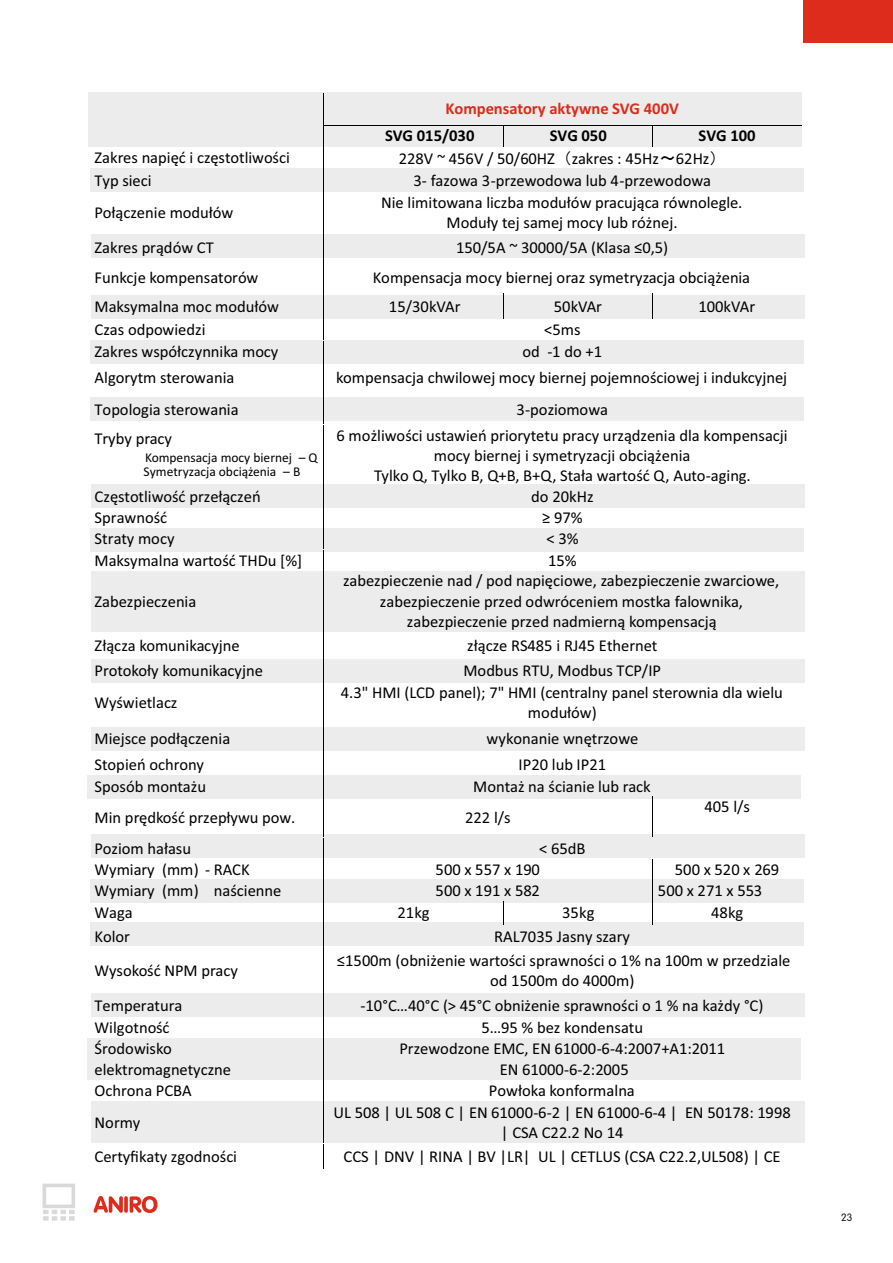
<style>
.page{position:relative;width:893px;height:1263px;background:#fff}
.page>*{position:absolute;margin:0;border:0;box-sizing:border-box;transform-origin:0 0}
.t1{font:16.5px/20.1px "Calibri";color:#000;text-align:center}
.t2{font:700 16.5px "Calibri";color:#dd2b1c}
.t3{font:700 16.5px "Calibri";color:#000}
.t4{font:13.5px/14.7px "Calibri";color:#000}
.t5{font:10.5px "Vogue";color:#151616}
.s1{font-family:"MS Gothic"}
</style>
<div class="page">
<div style="left:91px;top:1102px;width:713px;height:41px;background:#ececec"></div>
<div style="left:87px;top:1038px;width:714px;height:41px;background:#ececec"></div>
<div style="left:92px;top:994px;width:713px;height:23px;background:#ececec"></div>
<div style="left:90px;top:923px;width:713px;height:23px;background:#ececec"></div>
<div style="left:90px;top:879px;width:713px;height:23px;background:#ececec"></div>
<div style="left:91px;top:834px;width:713px;height:23px;background:#ececec"></div>
<div style="left:88px;top:775px;width:713px;height:23px;background:#ececec"></div>
<div style="left:92px;top:727px;width:713px;height:23px;background:#ececec"></div>
<div style="left:91px;top:660px;width:713px;height:23px;background:#ececec"></div>
<div style="left:91px;top:571px;width:714px;height:60px;background:#ececec"></div>
<div style="left:90px;top:528px;width:713px;height:24px;background:#ececec"></div>
<div style="left:91px;top:484px;width:714px;height:24px;background:#ececec"></div>
<div style="left:90px;top:398px;width:713px;height:23px;background:#ececec"></div>
<div style="left:90px;top:341px;width:713px;height:23px;background:#ececec"></div>
<div style="left:91px;top:296px;width:713px;height:23px;background:#ececec"></div>
<div style="left:91px;top:235px;width:714px;height:23px;background:#ececec"></div>
<div style="left:90px;top:169px;width:713px;height:23px;background:#ececec"></div>
<div style="left:88px;top:93px;width:714px;height:54px;background:#ececec"></div>
<hr style="left:323px;top:93px;width:1px;height:32px;background:#000">
<hr style="left:323px;top:125px;width:180px;height:1px;background:#000">
<hr style="left:504px;top:125px;width:148px;height:1px;background:#000">
<hr style="left:653px;top:125px;width:148px;height:1px;background:#000">
<svg style="left:503px;top:125px;width:1px;height:21px"></svg>
<svg style="left:652px;top:125px;width:1px;height:21px"></svg>
<svg style="left:323px;top:126px;width:1px;height:66px"></svg>
<hr style="left:323px;top:192px;width:1px;height:41px;background:#000">
<svg style="left:323px;top:233px;width:1px;height:28px"></svg>
<hr style="left:323px;top:262px;width:1px;height:31px;background:#000">
<svg style="left:503px;top:294px;width:1px;height:25px"></svg>
<svg style="left:652px;top:294px;width:1px;height:25px"></svg>
<svg style="left:323px;top:294px;width:1px;height:67px"></svg>
<hr style="left:323px;top:362px;width:1px;height:31px;background:#000">
<hr style="left:323px;top:393px;width:1px;height:31px;background:#000">
<hr style="left:323px;top:425px;width:1px;height:60px;background:#000">
<svg style="left:323px;top:486px;width:1px;height:84px"></svg>
<hr style="left:323px;top:571px;width:1px;height:60px;background:#000">
<svg style="left:323px;top:632px;width:1px;height:49px"></svg>
<hr style="left:323px;top:682px;width:1px;height:40px;background:#000">
<hr style="left:323px;top:723px;width:1px;height:30px;background:#000">
<svg style="left:323px;top:754px;width:1px;height:42px"></svg>
<hr style="left:323px;top:797px;width:1px;height:40px;background:#000">
<hr style="left:652px;top:797px;width:1px;height:40px;background:#000">
<svg style="left:503px;top:901px;width:1px;height:23px"></svg>
<svg style="left:652px;top:859px;width:1px;height:65px"></svg>
<svg style="left:323px;top:838px;width:1px;height:108px"></svg>
<hr style="left:323px;top:947px;width:1px;height:46px;background:#000">
<svg style="left:323px;top:994px;width:1px;height:44px"></svg>
<hr style="left:323px;top:1039px;width:1px;height:40px;background:#000">
<svg style="left:323px;top:1080px;width:1px;height:21px"></svg>
<hr style="left:323px;top:1102px;width:1px;height:41px;background:#000">
<svg style="left:323px;top:1144px;width:1px;height:25px"></svg>
<div style="left:804px;top:0;width:89px;height:43px;background:#dd2b1c"></div>
<svg style="left:94px;top:1196px;width:64px;height:17px"></svg>
<div style="left:43px;top:1183px;width:32px;height:25px;border:4px solid #d9d9da"></div>
<svg style="left:43px;top:1210px;width:32px;height:11px"></svg>
<p class="t2" style="left:445px;top:102px;width:235px">Kompensatory aktywne SVG 400V</p>
<p class="t3" style="left:385px;top:129px;width:91px">SVG 015/030</p>
<p class="t3" style="left:550px;top:129px;width:58px">SVG 050</p>
<p class="t3" style="left:699px;top:129px;width:58px">SVG 100</p>
<p class="t1" style="left:95px;top:149px;width:197px">Zakres napięć i częstotliwości</p>
<p class="t1" style="left:399px;top:150px;width:329px">228V ~ 456V / 50/60HZ<span class="s1">（</span>zakres : 45Hz<span class="s1">～</span>62Hz<span class="s1">）</span></p>
<p class="t1" style="left:95px;top:172px;width:58px">Typ sieci</p>
<p class="t1" style="left:413px;top:172px;width:299px">3- fazowa 3-przewodowa lub 4-przewodowa</p>
<p class="t1" style="left:95px;top:204px;width:140px">Połączenie modułów</p>
<p class="t1" style="left:381px;top:194px;width:363px">Nie limitowana liczba modułów pracująca równolegle.<br>Moduły tej samej mocy lub różnej.</p>
<p class="t1" style="left:95px;top:239px;width:121px">Zakres prądów CT</p>
<p class="t1" style="left:456px;top:239px;width:214px">150/5A ~ 30000/5A (Klasa ≤0,5)</p>
<p class="t1" style="left:95px;top:269px;width:165px">Funkcje kompensatorów</p>
<p class="t1" style="left:373px;top:269px;width:379px">Kompensacja mocy biernej oraz symetryzacja obciążenia</p>
<p class="t1" style="left:95px;top:298px;width:186px">Maksymalna moc modułów</p>
<p class="t1" style="left:389px;top:298px;width:73px">15/30kVAr</p>
<p class="t1" style="left:554px;top:298px;width:50px">50kVAr</p>
<p class="t1" style="left:698px;top:298px;width:58px">100kVAr</p>
<p class="t1" style="left:95px;top:321px;width:112px">Czas odpowiedzi</p>
<p class="t1" style="left:544px;top:321px;width:38px">&lt;5ms</p>
<p class="t1" style="left:95px;top:343px;width:185px">Zakres współczynnika mocy</p>
<p class="t1" style="left:522px;top:343px;width:81px">od -1 do +1</p>
<p class="t1" style="left:95px;top:369px;width:141px">Algorytm sterowania</p>
<p class="t1" style="left:336px;top:369px;width:452px">kompensacja chwilowej mocy biernej pojemnościowej i indukcyjnej</p>
<p class="t1" style="left:95px;top:400px;width:146px">Topologia sterowania</p>
<p class="t1" style="left:517px;top:400px;width:93px">3-poziomowa</p>
<p class="t1" style="left:95px;top:430px;width:79px">Tryby pracy</p>
<p class="t4" style="left:144px;top:451px;width:175px">Kompensacja mocy biernej – Q<br>Symetryzacja obciążenia – B</p>
<p class="t1" style="left:337px;top:426px;width:452px">6 możliwości ustawień priorytetu pracy urządzenia dla kompensacji mocy biernej i symetryzacji obciążenia<br>Tylko Q, Tylko B, Q+B, B+Q, Stała wartość Q, Auto-aging.</p>
<p class="t1" style="left:95px;top:488px;width:168px">Częstotliwość przełączeń</p>
<p class="t1" style="left:531px;top:488px;width:64px">do 20kHz</p>
<p class="t1" style="left:95px;top:509px;width:74px">Sprawność</p>
<p class="t1" style="left:542px;top:509px;width:42px">≥ 97%</p>
<p class="t1" style="left:95px;top:530px;width:81px">Straty mocy</p>
<p class="t1" style="left:546px;top:530px;width:34px">&lt; 3%</p>
<p class="t1" style="left:95px;top:551px;width:209px">Maksymalna wartość THDu [%]</p>
<p class="t1" style="left:548px;top:551px;width:30px">15%</p>
<p class="t1" style="left:95px;top:592px;width:103px">Zabezpieczenia</p>
<p class="t1" style="left:343px;top:572px;width:438px">zabezpieczenie nad / pod napięciowe, zabezpieczenie zwarciowe, zabezpieczenie przed odwróceniem mostka falownika, zabezpieczenie przed nadmierną kompensacją</p>
<p class="t1" style="left:95px;top:637px;width:147px">Złącza komunikacyjne</p>
<p class="t1" style="left:467px;top:637px;width:192px">złącze RS485 i RJ45 Ethernet</p>
<p class="t1" style="left:95px;top:662px;width:170px">Protokoły komunikacyjne</p>
<p class="t1" style="left:463px;top:662px;width:199px">Modbus RTU, Modbus TCP/IP</p>
<p class="t1" style="left:95px;top:694px;width:84px">Wyświetlacz</p>
<p class="t1" style="left:341px;top:683px;width:444px">4.3" HMI (LCD panel); 7" HMI (centralny panel sterownia dla wielu modułów)</p>
<p class="t1" style="left:95px;top:730px;width:137px">Miejsce podłączenia</p>
<p class="t1" style="left:487px;top:730px;width:153px">wykonanie wnętrzowe</p>
<p class="t1" style="left:95px;top:756px;width:111px">Stopień ochrony</p>
<p class="t1" style="left:519px;top:756px;width:89px">IP20 lub IP21</p>
<p class="t1" style="left:95px;top:777px;width:113px">Sposób montażu</p>
<p class="t1" style="left:473px;top:777px;width:179px">Montaż na ścianie lub rack</p>
<p class="t1" style="left:95px;top:808px;width:202px">Min prędkość przepływu pow.</p>
<p class="t1" style="left:465px;top:808px;width:47px">222 l/s</p>
<p class="t1" style="left:704px;top:798px;width:47px">405 l/s</p>
<p class="t1" style="left:95px;top:839px;width:98px">Poziom hałasu</p>
<p class="t1" style="left:539px;top:839px;width:48px">&lt; 65dB</p>
<p class="t1" style="left:95px;top:861px;width:157px">Wymiary (mm) - RACK</p>
<p class="t1" style="left:436px;top:861px;width:106px">500 x 557 x 190</p>
<p class="t1" style="left:675px;top:861px;width:106px">500 x 520 x 269</p>
<p class="t1" style="left:95px;top:882px;width:188px">Wymiary (mm) naścienne</p>
<p class="t1" style="left:436px;top:882px;width:106px">500 x 191 x 582</p>
<p class="t1" style="left:658px;top:882px;width:106px">500 x 271 x 553</p>
<p class="t1" style="left:95px;top:904px;width:40px">Waga</p>
<p class="t1" style="left:397px;top:904px;width:34px">21kg</p>
<p class="t1" style="left:562px;top:904px;width:34px">35kg</p>
<p class="t1" style="left:711px;top:904px;width:34px">48kg</p>
<p class="t1" style="left:95px;top:927px;width:37px">Kolor</p>
<p class="t1" style="left:494px;top:927px;width:137px">RAL7035 Jasny szary</p>
<p class="t1" style="left:95px;top:961px;width:145px">Wysokość NPM pracy</p>
<p class="t1" style="left:337px;top:951px;width:455px">≤1500m (obniżenie wartości sprawności o 1% na 100m w przedziale od 1500m do 4000m)</p>
<p class="t1" style="left:95px;top:997px;width:89px">Temperatura</p>
<p class="t1" style="left:361px;top:997px;width:404px">-10°C…40°C (&gt; 45°C obniżenie sprawności o 1 % na każdy °C)</p>
<p class="t1" style="left:95px;top:1019px;width:77px">Wilgotność</p>
<p class="t1" style="left:481px;top:1019px;width:163px">5…95 % bez kondensatu</p>
<p class="t1" style="left:95px;top:1040px;width:138px;text-align:left">Środowisko elektromagnetyczne</p>
<p class="t1" style="left:399px;top:1040px;width:327px">Przewodzone EMC, EN 61000-6-4:2007+A1:2011<br>EN 61000-6-2:2005</p>
<p class="t1" style="left:95px;top:1082px;width:99px">Ochrona PCBA</p>
<p class="t1" style="left:489px;top:1082px;width:147px">Powłoka konformalna</p>
<p class="t1" style="left:95px;top:1114px;width:47px">Normy</p>
<p class="t1" style="left:333px;top:1104px;width:459px">UL 508 | UL 508 C | EN 61000-6-2 | EN 61000-6-4 | EN 50178: 1998 | CSA C22.2 No 14</p>
<p class="t1" style="left:95px;top:1148px;width:144px">Certyfikaty zgodności</p>
<p class="t1" style="left:344px;top:1148px;width:439px">CCS | DNV | RINA | BV |LR| UL | CETLUS (CSA C22.2,UL508) | CE</p>
<p class="t5" style="left:841px;top:1213px;width:13px">23</p>
</div>
